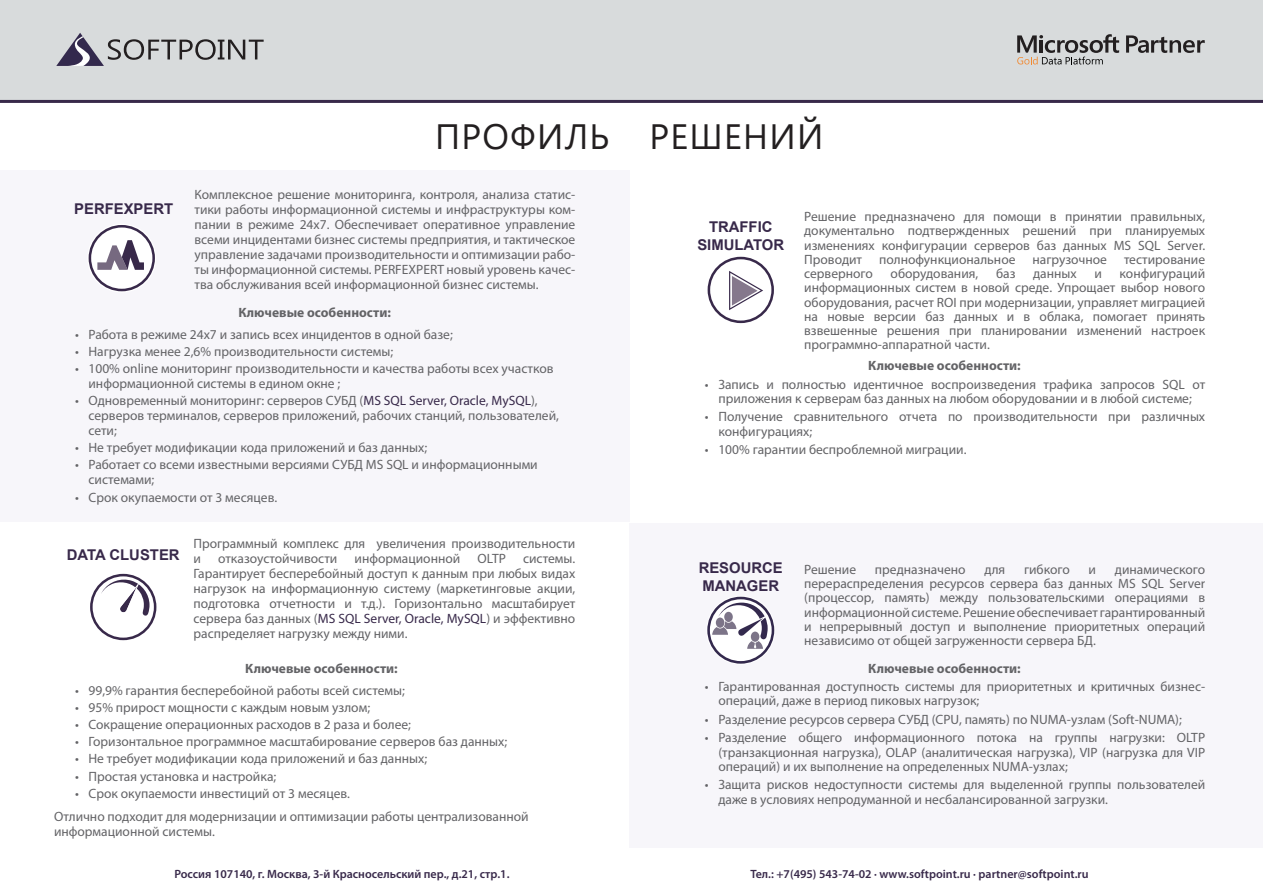
<style>
.page{position:relative;width:1263px;height:893px;background:#fff}
.page>*{position:absolute;margin:0;border:0;box-sizing:border-box;transform-origin:0 0}
.t1{font:35.1px "Segoe UI";letter-spacing:.035em;color:#231f20}
.t2{font:700 14.85px/17.9px "Arial";color:#38294a;text-align:center}
.t3{font:13.5px/14.2px "Myriad Pro";color:#636366}
.t4{font:700 13.5px "Myriad Pro";color:#636366}
.t5{font:600 12px "Myriad Pro";color:#38294a}
.s1{color:#38294a}
</style>
<div class="page">
<div style="left:631px;top:0;width:632px;height:101px;background:#d8dbdc"></div>
<div style="left:0;top:0;width:631px;height:101px;background:#d8dbdc"></div>
<div style="left:629px;top:523px;width:634px;height:325px;background:#f7f6fa"></div>
<div style="left:0;top:170px;width:629px;height:352px;background:#f7f6fa"></div>
<hr style="left:0;top:100px;width:1263px;height:3px;background:#38294a">
<svg style="left:56px;top:33px;width:208px;height:33px"></svg>
<svg style="left:88px;top:225px;width:67px;height:67px"></svg>
<svg style="left:90px;top:573px;width:67px;height:68px"></svg>
<svg style="left:1017px;top:34px;width:102px;height:30px"></svg>
<svg style="left:1126px;top:35px;width:79px;height:18px"></svg>
<svg style="left:707px;top:256px;width:67px;height:68px"></svg>
<svg style="left:707px;top:596px;width:68px;height:68px"></svg>
<p class="t1" style="left:435px;top:108px;width:389px">ПРОФИЛЬ РЕШЕНИЙ</p>
<p class="t2" style="left:74px;top:200px;width:101px">PERFEXPERT</p>
<p class="t3" style="left:195px;top:187px;width:382px;line-height:15px;text-align:justify">Комплексное решение мониторинга, контроля, анализа статис&shy;тики работы информационной системы и инфраструктуры ком&shy;пании в режиме 24x7. Обеспечивает оперативное управление всеми инцидентами бизнес системы предприятия, и тактическое управление задачами производительности и оптимизации рабо&shy;ты информационной системы. PERFEXPERT новый уровень качес&shy;тва обслуживания всей информационной бизнес системы.</p>
<p class="t4" style="left:238px;top:304px;width:154px">Ключевые особенности:</p>
<p class="t3" style="left:75px;top:327px;width:379px">• Работа в режиме 24x7 и запись всех инцидентов в одной базе;</p>
<p class="t3" style="left:75px;top:344px;width:320px">• Нагрузка менее 2,6% производительности системы;</p>
<p class="t3" style="left:89px;top:361px;width:467px;line-height:15px;text-indent:-14px">• 100% online мониторинг производительности и качества работы всех участков информационной системы в едином окне ;</p>
<p class="t3" style="left:89px;top:393px;width:472px;line-height:15px;text-indent:-14px">• Одновременный мониторинг: cерверов СУБД (<span class="s1">MS SQL Server, Oracle, MySQL</span>), серверов терминалов, серверов приложений, рабочих станций, пользователей, сети;</p>
<p class="t3" style="left:75px;top:440px;width:354px">• Не требует модификации кода приложений и баз данных;</p>
<p class="t3" style="left:89px;top:457px;width:451px;line-height:15px;text-indent:-14px">• Работает со всеми известными версиями СУБД MS SQL и информационными системами;</p>
<p class="t3" style="left:75px;top:490px;width:204px">• Срок окупаемости от 3 месяцев.</p>
<p class="t2" style="left:67px;top:546px;width:114px">DATA CLUSTER</p>
<p class="t3" style="left:193px;top:536px;width:383px;line-height:15px">Программный комплекс для увеличения производительности и</p>
<p class="t3" style="left:218px;top:551px;width:121px">отказоустойчивости</p>
<p class="t3" style="left:355px;top:551px;width:107px">информационной</p>
<p class="t3" style="left:477px;top:551px;width:30px">OLTP</p>
<p class="t3" style="left:193px;top:551px;width:383px;line-height:15px;text-align:justify;text-indent:330px">системы.<br>Гарантирует бесперебойный доступ к данным при любых видах нагрузок на информационную систему (маркетинговые акции, подготовка отчетности и т.д.). Горизонтально масштабирует сервера баз данных (<span class="s1">MS SQL Server, Oracle, MySQL</span>) и эффективно распределяет нагрузку между ними.</p>
<p class="t4" style="left:245px;top:660px;width:154px">Ключевые особенности:</p>
<p class="t3" style="left:75px;top:683px;width:331px">• 99,9% гарантия бесперебойной работы всей системы;</p>
<p class="t3" style="left:75px;top:700px;width:297px">• 95% прирост мощности с каждым новым узлом;</p>
<p class="t3" style="left:75px;top:717px;width:338px">• Сокращение операционных расходов в 2 раза и более;</p>
<p class="t3" style="left:75px;top:734px;width:434px">• Горизонтальное программное масштабирование серверов баз данных;</p>
<p class="t3" style="left:75px;top:751px;width:354px">• Не требует модификации кода приложений и баз данных;</p>
<p class="t3" style="left:75px;top:769px;width:203px">• Простая установка и настройка;</p>
<p class="t3" style="left:75px;top:786px;width:276px">• Срок окупаемости инвестиций от 3 месяцев.</p>
<p class="t3" style="left:54px;top:809px;width:476px;line-height:15px">Отлично подходит для модернизации и оптимизации работы централизованной информационной системы.</p>
<p class="t2" style="left:697px;top:218px;width:88px">TRAFFIC<br>SIMULATOR</p>
<p class="t3" style="left:804px;top:209px;width:402px;text-align:justify">Решение предназначено для помощи в принятии правильных, документально подтвержденных решений при планируемых изменениях конфигурации серверов баз данных MS SQL Server.<br>Проводит</p>
<p class="t3" style="left:879px;top:252px;width:138px">полнофункциональное</p>
<p class="t3" style="left:1032px;top:252px;width:76px">нагрузочное</p>
<p class="t3" style="left:1124px;top:252px;width:83px">тестирование</p>
<p class="t3" style="left:804px;top:266px;width:70px">серверного</p>
<p class="t3" style="left:891px;top:266px;width:89px">оборудования,</p>
<p class="t3" style="left:996px;top:266px;width:21px">баз</p>
<p class="t3" style="left:1033px;top:266px;width:45px">данных</p>
<p class="t3" style="left:1094px;top:266px;width:9px">и</p>
<p class="t3" style="left:804px;top:266px;width:402px;text-align:justify;text-indent:315px">конфигураций информационных систем в новой среде. Упрощает выбор нового оборудования, расчет ROI при модернизации, управляет миграцией на новые версии баз данных и в облака, помогает принять взвешенные решения при планировании изменений настроек программно-аппаратной части.</p>
<p class="t4" style="left:868px;top:357px;width:154px">Ключевые особенности:</p>
<p class="t3" style="left:705px;top:377px;width:502px;text-align:center">• Запись и полностью идентичное воспроизведения трафика запросов SQL от приложения к серверам баз данных на любом оборудовании и в любой системе;</p>
<p class="t3" style="left:718px;top:409px;width:488px;text-indent:-14px">• Получение сравнительного отчета по производительности при различных конфигурациях;</p>
<p class="t3" style="left:705px;top:442px;width:263px">• 100% гарантии беспроблемной миграции.</p>
<p class="t2" style="left:699px;top:559px;width:86px;text-align:left">RESOURCE<br>MANAGER</p>
<p class="t3" style="left:804px;top:562px;width:53px">Решение</p>
<p class="t3" style="left:875px;top:562px;width:92px">предназначено</p>
<p class="t3" style="left:984px;top:562px;width:22px">для</p>
<p class="t3" style="left:1024px;top:562px;width:47px">гибкого</p>
<p class="t3" style="left:1089px;top:562px;width:9px">и</p>
<p class="t3" style="left:804px;top:562px;width:402px;text-align:justify;text-indent:311px">динамического перераспределения ресурсов сервера баз данных MS SQL Server (процессор, память) между пользовательскими операциями в информационной системе. Решение обеспечивает гарантированный и непрерывный доступ и выполнение приоритетных операций независимо от общей загруженности сервера БД.</p>
<p class="t4" style="left:868px;top:659px;width:154px">Ключевые особенности:</p>
<p class="t3" style="left:718px;top:679px;width:488px;text-indent:-14px">• Гарантированная доступность системы для приоритетных и критичных бизнес&shy;операций, даже в период пиковых нагрузок;</p>
<p class="t3" style="left:705px;top:712px;width:478px">• Разделение ресурсов сервера СУБД (CPU, память) по NUMA-узлам (Soft-NUMA);</p>
<p class="t3" style="left:718px;top:730px;width:488px;text-align:justify;text-indent:-14px">• Разделение общего информационного потока на группы нагрузки: OLTP (транзакционная нагрузка), OLAP (аналитическая нагрузка), VIP (нагрузка для VIP операций) и их выполнение на определенных NUMA-узлах;</p>
<p class="t3" style="left:718px;top:777px;width:488px;text-indent:-14px">• Защита рисков недоступности системы для выделенной группы пользователей даже в условиях непродуманной и несбалансированной загрузки.</p>
<p class="t5" style="left:174px;top:867px;width:337px">Россия 107140, г. Москва, 3-й Красносельский пер., д.21, стр.1.</p>
<p class="t5" style="left:750px;top:867px;width:340px">Тел.: +7(495) 543-74-02 · www.softpoint.ru · partner@softpoint.ru</p>
</div>
